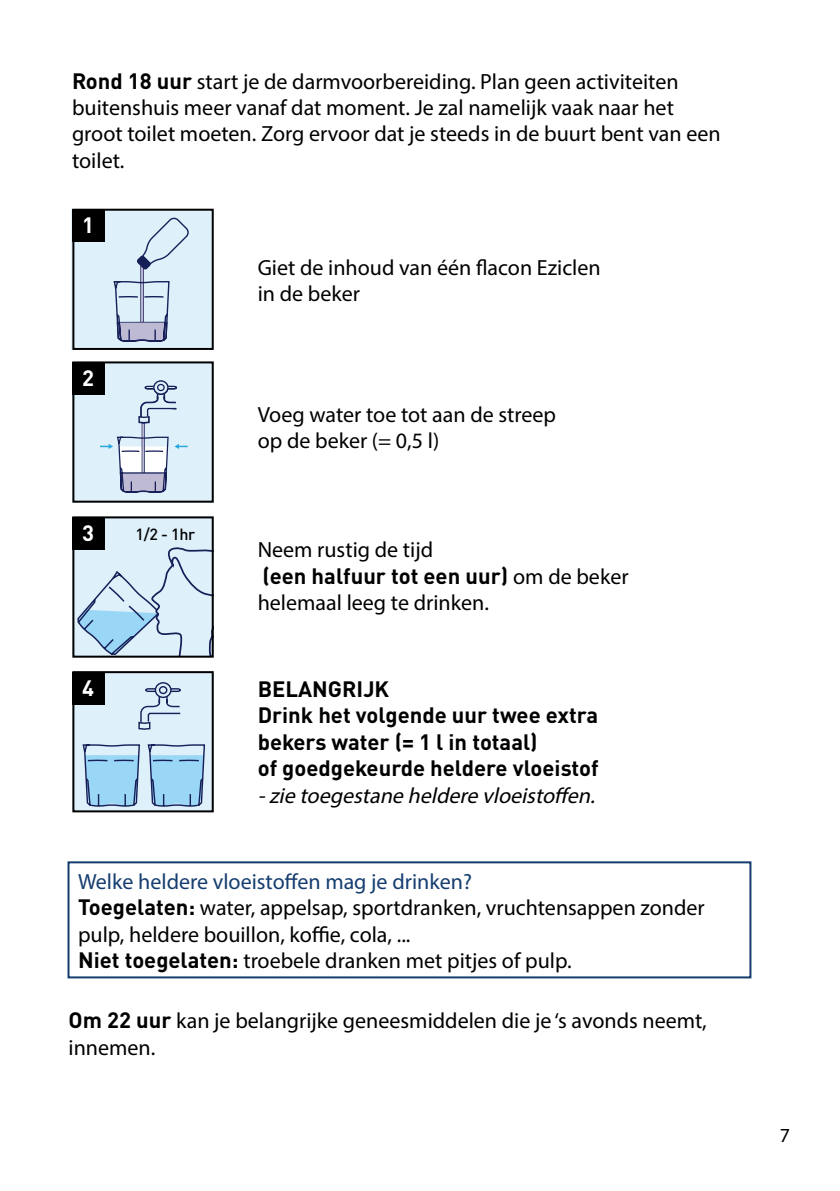
<style>
.page{position:relative;width:840px;height:1191px;background:#fff}
.page>*{position:absolute;margin:0;border:0;box-sizing:border-box;transform-origin:0 0}
.t1{font:22px/26.4px "Myriad Pro";color:#000}
.t2{font:700 22px/26.4px "DINOT";color:#000}
.t3{font:italic 22px "Myriad Pro";color:#000}
.t4{font:700 22px "DINOT";color:#fff}
.t5{font:20px "Myriad Pro";color:#000}
.t6{font:500 16px "DINOT";color:#000}
.s1{font-family:"DINOT";font-weight:700}
.s2{font-family:"Myriad Pro";font-weight:400}
.s3{color:#153d6f}
</style>
<div class="page">
<div style="left:67px;top:861px;width:684px;height:117px;border:2px solid #153d6f"></div>
<svg style="left:75px;top:364px;width:136px;height:135px;background:#d3e2ef"></svg>
<svg style="left:75px;top:519px;width:136px;height:135px;background:#cce2f1"></svg>
<div style="left:72px;top:672px;width:142px;height:139px;background:#def0fa"></div>
<svg style="left:82px;top:744px;width:58px;height:63px"></svg>
<svg style="left:147px;top:744px;width:59px;height:63px"></svg>
<svg style="left:138px;top:687px;width:43px;height:43px"></svg>
<svg style="left:155px;top:683px;width:16px;height:14px"></svg>
<div style="left:155px;top:682px;width:16px;height:16px;border:1px solid #161f58;border-radius:50%"></div>
<div style="left:159px;top:686px;width:8px;height:7px;background:#def0fa;border-radius:50%"></div>
<div style="left:159px;top:686px;width:8px;height:8px;border:1px solid #161f58;border-radius:50%"></div>
<div style="left:71px;top:209px;width:142px;height:140px;background:#def0fa"></div>
<svg style="left:140px;top:270px;width:4px;height:10px"></svg>
<hr style="left:141px;top:266px;width:2px;height:61px;background:#161f58">
<svg style="left:137px;top:217px;width:52px;height:53px"></svg>
<svg style="left:113px;top:280px;width:57px;height:62px"></svg>
<div style="left:72px;top:209px;width:142px;height:141px;border:2px solid #000"></div>
<div style="left:72px;top:209px;width:33px;height:33px;background:#000"></div>
<div style="left:72px;top:361px;width:142px;height:141px;border:2px solid #000"></div>
<div style="left:72px;top:362px;width:33px;height:32px;background:#000"></div>
<div style="left:72px;top:671px;width:142px;height:141px;border:2px solid #000"></div>
<div style="left:72px;top:672px;width:33px;height:32px;background:#000"></div>
<div style="left:72px;top:516px;width:142px;height:141px;border:2px solid #000"></div>
<div style="left:72px;top:517px;width:33px;height:32px;background:#000"></div>
<p class="t1" style="left:72px;top:68px;width:649px"><span class="s1">Rond 18 uur</span> start je de darmvoorbereiding. Plan geen activiteiten buitenshuis meer vanaf dat moment. Je zal namelijk vaak naar het groot toilet moeten. Zorg ervoor dat je steeds in de buurt bent van een toilet.</p>
<p class="t4" style="left:82px;top:211px;width:13px">1</p>
<p class="t4" style="left:82px;top:364px;width:13px">2</p>
<p class="t4" style="left:82px;top:519px;width:13px">3</p>
<p class="t6" style="left:135px;top:523px;width:61px">1/2 - 1hr</p>
<p class="t4" style="left:82px;top:673px;width:13px">4</p>
<p class="t1" style="left:257px;top:254px;width:344px">Giet de inhoud van één flacon Eziclen in de beker</p>
<p class="t1" style="left:257px;top:401px;width:300px">Voeg water toe tot aan de streep op de beker (= 0,5 l)</p>
<p class="t1" style="left:257px;top:536px;width:177px">Neem rustig de tijd</p>
<p class="t2" style="left:262px;top:562px;width:367px">(een halfuur tot een uur) <span class="s2">om de beker</span></p>
<p class="t1" style="left:257px;top:589px;width:233px">helemaal leeg te drinken.</p>
<p class="t2" style="left:257px;top:675px;width:342px">BELANGRIJK<br>Drink het volgende uur twee extra bekers water (= 1 l in totaal)<br>of goedgekeurde heldere vloeistof</p>
<p class="t3" style="left:257px;top:781px;width:344px">-zie toegestane heldere vloeistoffen.</p>
<p class="t1" style="left:78px;top:867px;width:628px"><span class="s3">Welke heldere vloeistoffen mag je drinken?<br></span><span class="s1">Toegelaten:</span> water, appelsap, sportdranken, vruchtensappen zonder pulp, heldere bouillon, koffie, cola, ...<br><span class="s1">Niet toegelaten:</span> troebele dranken met pitjes of pulp.</p>
<p class="t1" style="left:68px;top:1007px;width:639px"><span class="s1">Om 22 uur</span> kan je belangrijke geneesmiddelen die je ‘s avonds neemt, innemen.</p>
<p class="t5" style="left:779px;top:1122px;width:12px">7</p>
</div>
